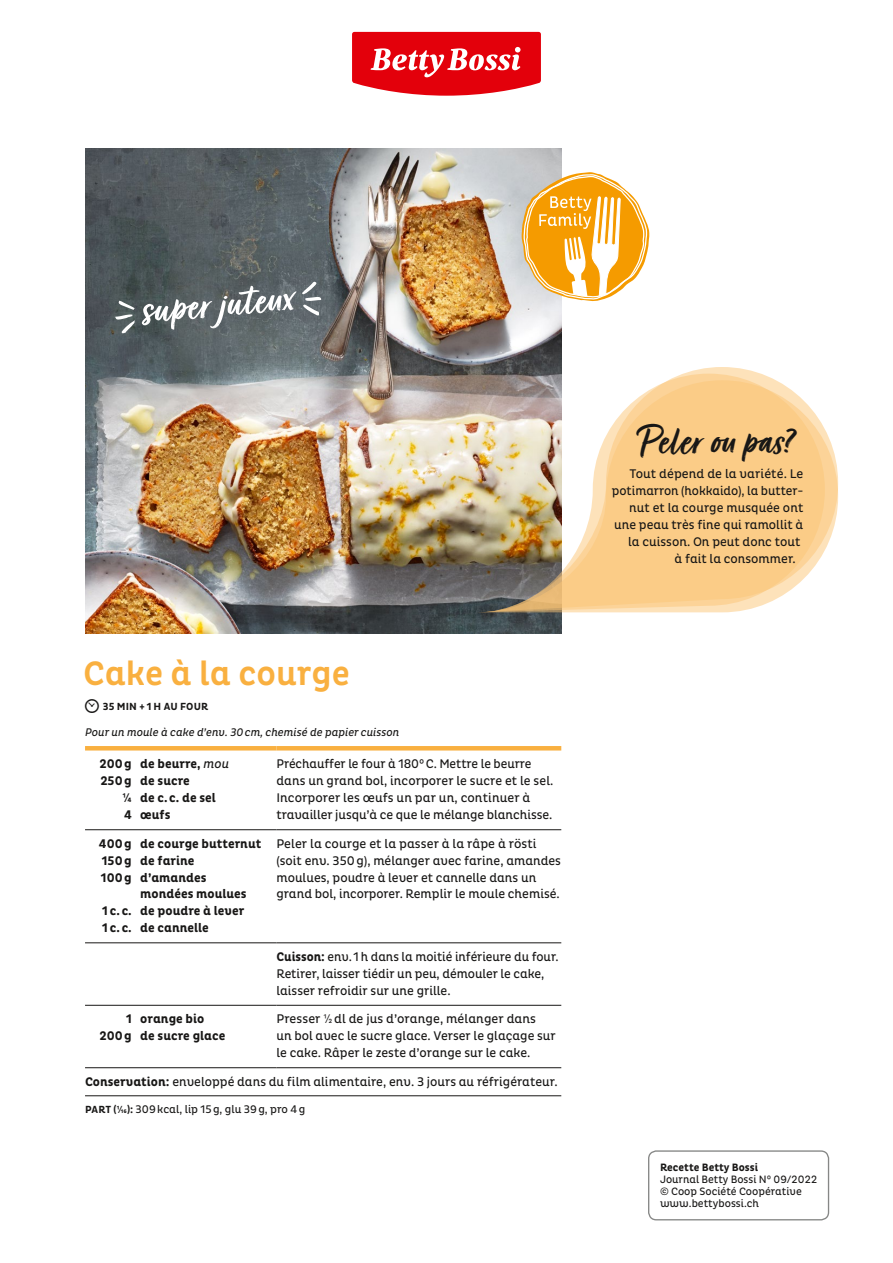
<style>
.page{position:relative;width:893px;height:1263px;background:#fff}
.page>*{position:absolute;margin:0;border:0;box-sizing:border-box;transform-origin:0 0}
.t1{font:48px "Turbinado Bold Pro";color:#fff}
.t2{font:45px "Turbinado Bold Pro";color:#181716}
.t3{font:500 34.5px "Pluto B Bn Cond";color:#f9b040}
.t4{font:12.75px/16.8px "Pluto B Bn Cond";color:#181716}
.t5{font:700 12.75px/17px "Pluto B Bn Cond";color:#181716}
.t6{font:italic 11.25px "Pluto B Bn Cond";color:#181716}
.t7{font:11.25px "Pluto B Bn Cond";color:#181716}
.t8{font:10.8px/12px "Pluto B Bn Cond";color:#181716}
.t9{font:700 10.8px "Pluto B Bn Cond";color:#181716}
.t10{font:700 10.5px "Pluto B Bn Cond";letter-spacing:.015em;color:#181716}
.s1{font-family:"Turbinado Elements";font-size:60px}
.s2{font-weight:400;font-style:italic}
.s3{font-weight:700}
.s4{font-weight:700;font-size:10.5px}
</style>
<div class="page">
<div style="left:648px;top:1150px;width:181px;height:70px;border:1px solid #868786;border-radius:8px"></div>
<svg style="left:352px;top:32px;width:189px;height:64px"></svg>
<img style="left:85px;top:149px;width:476px;height:485px">
<svg style="left:521px;top:159px;width:128px;height:143px"></svg>
<hr style="left:85px;top:1095px;width:476px;height:1px;background:#181716">
<hr style="left:85px;top:746px;width:191px;height:4px;background:#f9b040">
<hr style="left:276px;top:746px;width:285px;height:4px;background:#f9b040">
<hr style="left:85px;top:829px;width:191px;height:1px;background:#181716">
<hr style="left:276px;top:829px;width:285px;height:1px;background:#181716">
<hr style="left:85px;top:942px;width:191px;height:1px;background:#181716">
<hr style="left:276px;top:942px;width:285px;height:1px;background:#181716">
<hr style="left:85px;top:1005px;width:191px;height:1px;background:#181716">
<hr style="left:276px;top:1005px;width:285px;height:1px;background:#181716">
<hr style="left:85px;top:1067px;width:191px;height:1px;background:#181716">
<hr style="left:276px;top:1067px;width:285px;height:1px;background:#181716">
<svg style="left:477px;top:367px;width:285px;height:7px"></svg>
<svg style="left:477px;top:374px;width:298px;height:6px"></svg>
<svg style="left:477px;top:380px;width:361px;height:232px;fill:#fbcc87"></svg>
<h1 class="t1" style="left:112px;top:287px;width:209px;rotate:-5deg"><span class="s1">(</span>super juteux <span class="s1">)</span></h1>
<h3 class="t3" style="left:83px;top:654px;width:268px">Cake à la courge</h3>
<p class="t10" style="left:103px;top:701px;width:107px">35 MIN + 1 H AU FOUR</p>
<p class="t6" style="left:85px;top:725px;width:316px">Pour un moule à cake d’env. 30cm, chemisé de papier cuisson</p>
<p class="t5" style="left:99px;top:756px;width:131px">200g de beurre, <span class="s2">mou<br></span>250g de sucre</p>
<p class="t5" style="left:123px;top:790px;width:95px">¼ de c.c. de sel<br>4 œufs</p>
<p class="t4" style="left:276px;top:756px;width:278px">Préchauffer le four à 180°C. Mettre le beurre dans un grand bol, incorporer le sucre et le sel.<br>Incorporer les œufs un par un, continuer à travailler jusqu’à ce que le mélange blanchisse.</p>
<p class="t5" style="left:99px;top:835px;width:164px">400g de courge butternut<br>1 50g de farine<br>1 00g d’amandes</p>
<p class="t5" style="left:102px;top:886px;width:146px;text-indent:38px">mondées moulues<br>1 c.c. de poudre à lever<br>1 c.c. de cannelle</p>
<p class="t4" style="left:276px;top:835px;width:286px">Peler la courge et la passer à la râpe à rösti (soit env. 350g), mélanger avec farine, amandes moulues, poudre à lever et cannelle dans un grand bol, incorporer. Remplir le moule chemisé.</p>
<p class="t4" style="left:276px;top:948px;width:284px"><span class="s3">Cuisson:</span> env. 1 h dans la moitié inférieure du four.<br>Retirer, laisser tiédir un peu, démouler le cake, laisser refroidir sur une grille.</p>
<p class="t5" style="left:99px;top:1011px;width:128px;text-align:center">1 orange bio<br>200g de sucre glace</p>
<p class="t4" style="left:276px;top:1011px;width:281px">Presser ½dl de jus d’orange, mélanger dans<br>un bol avec le sucre glace. Verser le glaçage sur le cake. Râper le zeste d’orange sur le cake.</p>
<p class="t4" style="left:85px;top:1073px;width:474px"><span class="s3">Conservation:</span> enveloppé dans du film alimentaire, env. 3 jours au réfrigérateur.</p>
<p class="t7" style="left:85px;top:1103px;width:222px"><span class="s4">PART (1/16):</span> 309kcal, lip 15g, glu 39g, pro 4g</p>
<h2 class="t2" style="left:639px;top:417px;width:157px">Peler ou pas?</h2>
<p class="t4" style="left:629px;top:466px;width:175px">Tout dépend de la variété. Le</p>
<p class="t4" style="left:612px;top:483px;width:193px">potimarron (hokkaido), la butter-</p>
<p class="t4" style="left:629px;top:499px;width:176px">nut et la courge musquée ont</p>
<p class="t4" style="left:614px;top:516px;width:191px">une peau très fine qui ramollit à</p>
<p class="t4" style="left:628px;top:533px;width:174px">la cuisson. On peut donc tout</p>
<p class="t4" style="left:675px;top:550px;width:123px">à fait la consommer.</p>
<p class="t9" style="left:660px;top:1161px;width:100px">Recette Betty Bossi</p>
<p class="t8" style="left:660px;top:1173px;width:159px">Journal Betty Bossi N° 09/2022 © Coop Société Coopérative www.bettybossi.ch</p>
</div>
